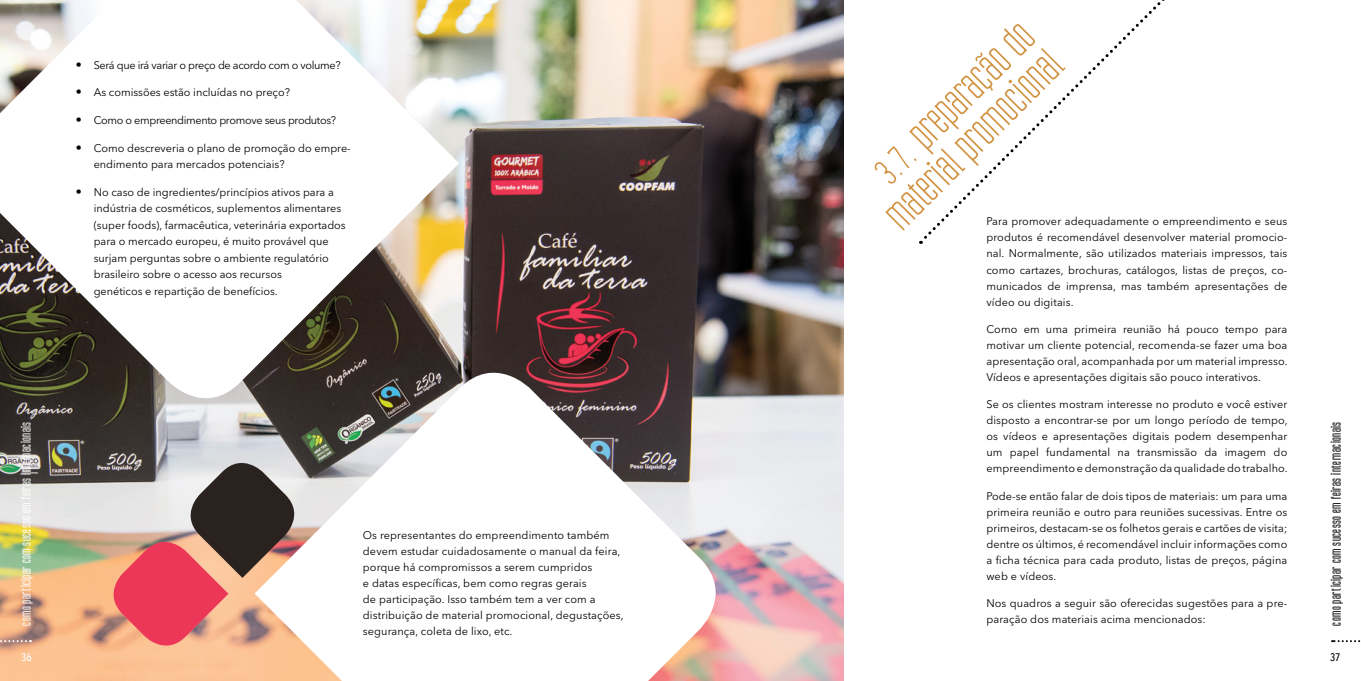
<style>
.page{position:relative;width:1361px;height:681px;background:#fff}
.page>*{position:absolute;margin:0;border:0;box-sizing:border-box;transform-origin:0 0}
.t1{font:38px/40px "Ubicada";color:#d29343;text-align:right}
.t2{font:700 12px "Ubicada Pro";letter-spacing:.035em;color:#000}
.t3{font:700 12px "Ubicada Pro";letter-spacing:.035em;color:#fff}
.t4{font:11px/16px "Avenir Next LT Pro";color:#000}
.t5{font:11px "Avenir Next LT Pro";letter-spacing:-.03em;color:#000}
.t6{font:500 11px "Avenir Next Condensed";color:#000}
.t7{font:500 11px "Avenir Next Condensed";color:#fff}
.s1{font-family:"Univers LT";font-weight:700;font-stretch:expanded;font-size:12px}
.s2{font-family:"Lady Ice Revisited"}
</style>
<div class="page">
<svg style="left:1332px;top:640px;width:29px;height:2px"></svg>
<img style="left:0;top:0;width:844px;height:680px">
<svg style="left:0;top:0;width:459px;height:417px"></svg>
<svg style="left:255px;top:353px;width:480px;height:327px"></svg>
<svg style="left:919px;top:0;width:246px;height:244px"></svg>
<svg style="left:102px;top:451px;width:203px;height:205px;background:#c08d87"></svg>
<svg style="left:0;top:640px;width:31px;height:2px"></svg>
<p class="t5" style="left:76px;top:58px;width:266px"><span class="s1">•</span> Será que irá variar o preço de acordo com o volume?</p>
<p class="t4" style="left:76px;top:84px;width:216px"><span class="s1">•</span> As comissões estão incluídas no preço?</p>
<p class="t5" style="left:76px;top:114px;width:262px"><span class="s1">•</span> Como o empreendimento promove seus produtos?</p>
<p class="t4" style="left:94px;top:140px;width:258px;line-height:16.4px;text-indent:-18px"><span class="s1">•</span> Como descreveria o plano de promoção do empre&shy;endimento para mercados potenciais?</p>
<p class="t4" style="left:94px;top:184px;width:254px;line-height:16.4px;text-indent:-18px"><span class="s1">•</span> No caso de ingredientes/princípios ativos para a indústria de cosméticos, suplementos alimentares (super foods), farmacêutica, veterinária exportados para o mercado europeu, é muito provável que surjam perguntas sobre o ambiente regulatório brasileiro sobre o acesso aos recursos<br>genéticos e repartição de benefícios.</p>
<p class="t3" style="left:18px;top:625px;width:205px;rotate:-90deg">como participar com sucesso em feiras internacionais</p>
<p class="t7" style="left:21px;top:650px;width:12px">36</p>
<p class="t4" style="left:363px;top:527px;width:262px">Os representantes do empreendimento também devem estudar cuidadosamente o manual da feira, porque há compromissos a serem cumpridos<br>e datas específicas, bem como regras gerais<br>de participação. Isso também tem a ver com a distribuição de material promocional, degustações, segurança, coleta de lixo, etc.</p>
<h1 class="t1" style="left:848px;top:178px;width:232px;rotate:-45deg"><span class="s2">3.7.</span> preparação do material promocional</h1>
<p class="t4" style="left:986px;top:213px;width:302px;text-align:justify">Para promover adequadamente o empreendimento e seus produtos é recomendável desenvolver material promocio&shy;nal. Normalmente, são utilizados materiais impressos, tais como cartazes, brochuras, catálogos, listas de preços, co&shy;municados de imprensa, mas também apresentações de vídeo ou digitais.</p>
<p class="t4" style="left:986px;top:321px;width:303px;text-align:justify">Como em uma primeira reunião há pouco tempo para motivar um cliente potencial, recomenda-se fazer uma boa apresentação oral, acompanhada por um material impresso.<br>Vídeos e apresentações digitais são pouco interativos.</p>
<p class="t4" style="left:986px;top:396px;width:303px;text-align:justify">Se os clientes mostram interesse no produto e você estiver disposto a encontrar-se por um longo período de tempo, os vídeos e apresentações digitais podem desempenhar um papel fundamental na transmissão da imagem do empreendimento e demonstração da qualidade do trabalho.</p>
<p class="t4" style="left:986px;top:487px;width:302px;text-align:justify">Pode-se então falar de dois tipos de materiais: um para uma primeira reunião e outro para reuniões sucessivas. Entre os primeiros, destacam-se os folhetos gerais e cartões de visita; dentre os últimos, é recomendável incluir informações como a ficha técnica para cada produto, listas de preços, página web e vídeos.</p>
<p class="t4" style="left:986px;top:595px;width:302px">Nos quadros a seguir são oferecidas sugestões para a pre&shy;paração dos materiais acima mencionados:</p>
<p class="t2" style="left:1328px;top:625px;width:205px;rotate:-90deg">como participar com sucesso em feiras internacionais</p>
<p class="t6" style="left:1330px;top:650px;width:12px">37</p>
</div>
